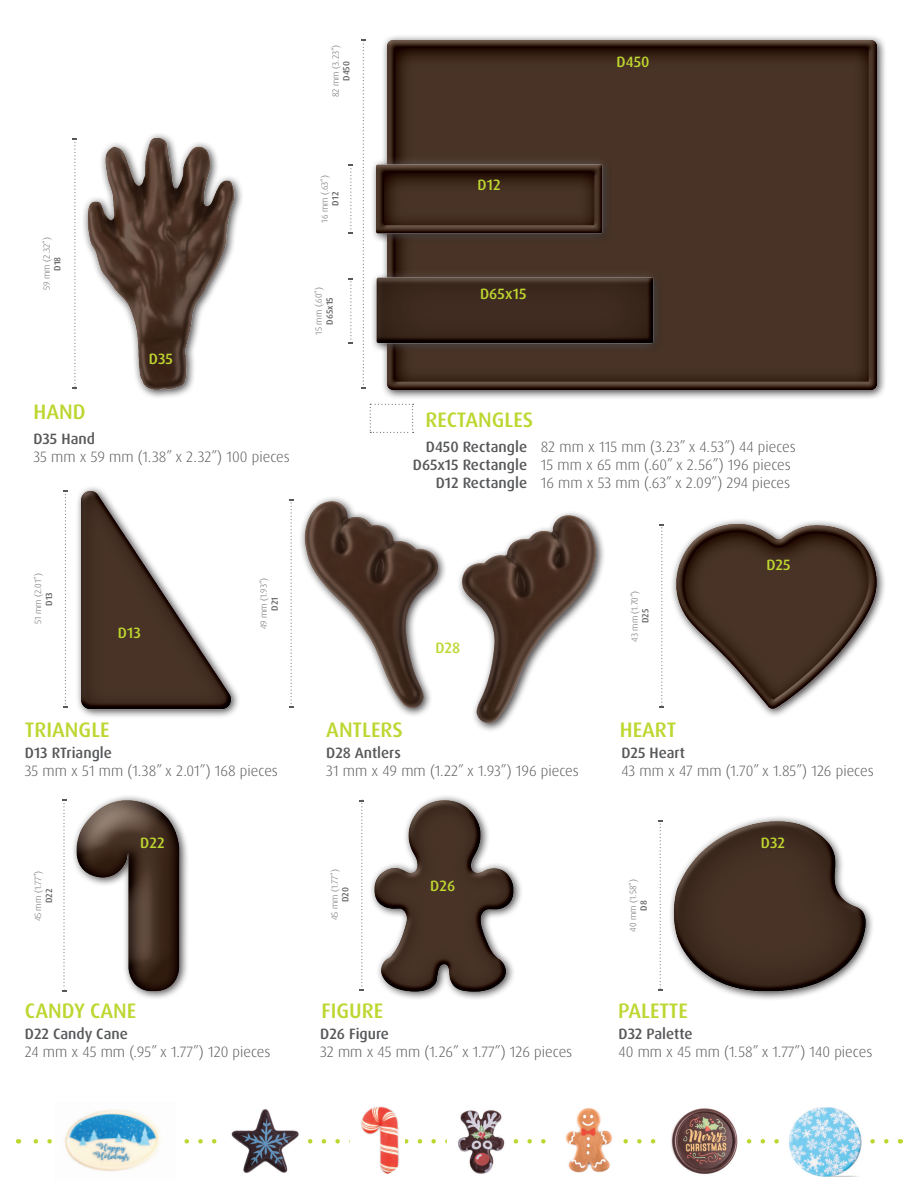
<style>
.page{position:relative;width:918px;height:1188px;background:#fff}
.page>*{position:absolute;margin:0;border:0;box-sizing:border-box;transform-origin:0 0}
.t1{font:500 21px "Dax OT";color:#bed630}
.t2{font:300 15px "Dax OT";color:#57585a}
.t3{font:500 15px "Dax OT";color:#57585a}
.t4{font:500 15px "Dax OT";letter-spacing:.01em;color:#bed630}
.t5{font:300 9px "Dax OT";color:#636366}
.t6{font:500 9px "Dax OT";color:#636366}
.s1{font-weight:500}
</style>
<div class="page">
<img style="left:62px;top:796px;width:126px;height:203px">
<svg style="left:62px;top:800px;width:4px;height:191px"></svg>
<div style="left:71px;top:481px;width:170px;height:238px;background:#fff;opacity:.25"></div>
<img style="left:76px;top:486px;width:161px;height:227px">
<svg style="left:63px;top:491px;width:4px;height:217px"></svg>
<img style="left:675px;top:524px;width:202px;height:185px">
<svg style="left:660px;top:524px;width:4px;height:184px"></svg>
<img style="left:674px;top:821px;width:192px;height:171px">
<svg style="left:658px;top:820px;width:4px;height:171px"></svg>
<img style="left:371px;top:796px;width:150px;height:203px">
<svg style="left:360px;top:800px;width:4px;height:191px"></svg>
<svg style="left:289px;top:499px;width:4px;height:209px"></svg>
<img style="left:301px;top:500px;width:143px;height:209px">
<img style="left:459px;top:515px;width:142px;height:208px">
<img style="left:85px;top:138px;width:151px;height:252px">
<div style="left:378px;top:30px;width:509px;height:370px;background:#fff;opacity:.25"></div>
<img style="left:388px;top:40px;width:489px;height:349px">
<svg style="left:361px;top:39px;width:4px;height:350px"></svg>
<svg style="left:349px;top:278px;width:4px;height:66px"></svg>
<svg style="left:349px;top:164px;width:4px;height:70px"></svg>
<svg style="left:370px;top:404px;width:44px;height:29px"></svg>
<svg style="left:73px;top:139px;width:4px;height:250px"></svg>
<div style="left:366px;top:154px;width:247px;height:89px;background:#fff;opacity:.25"></div>
<img style="left:376px;top:164px;width:227px;height:69px">
<div style="left:366px;top:268px;width:297px;height:85px;background:#fff;opacity:.25"></div>
<img style="left:376px;top:278px;width:278px;height:66px">
<svg style="left:33px;top:1139px;width:853px;height:5px"></svg>
<img style="left:218px;top:1109px;width:90px;height:64px">
<img style="left:55px;top:1110px;width:121px;height:61px">
<img style="left:664px;top:1108px;width:78px;height:66px">
<img style="left:350px;top:1105px;width:55px;height:71px;border-radius:28px">
<img style="left:447px;top:1110px;width:66px;height:64px">
<img style="left:555px;top:1108px;width:66px;height:65px">
<img style="left:783px;top:1107px;width:86px;height:70px">
<p class="t5" style="left:330px;top:97px;width:54px;rotate:-90deg">82 mm (3.23”)</p>
<p class="t6" style="left:341px;top:81px;width:21px;rotate:-90deg">D450</p>
<p class="t4" style="left:616px;top:53px;width:35px">D450</p>
<p class="t5" style="left:41px;top:290px;width:54px;rotate:-90deg">59 mm (2.32”)</p>
<p class="t6" style="left:52px;top:271px;width:16px;rotate:-90deg">D18</p>
<h1 class="t1" style="left:34px;top:398px;width:54px">HAND</h1>
<p class="t4" style="left:149px;top:349px;width:26px">D35</p>
<p class="t3" style="left:34px;top:429px;width:63px">D35 Hand</p>
<p class="t2" style="left:34px;top:447px;width:258px">35 mm x 59 mm (1.38” x 2.32”) 100 pieces</p>
<p class="t5" style="left:319px;top:223px;width:49px;rotate:-90deg">16 mm (.63”)</p>
<p class="t6" style="left:330px;top:206px;width:15px;rotate:-90deg">D12</p>
<p class="t5" style="left:313px;top:335px;width:49px;rotate:-90deg">15 mm (.60”)</p>
<p class="t6" style="left:324px;top:325px;width:29px;rotate:-90deg">D65x15</p>
<p class="t5" style="left:32px;top:624px;width:53px;rotate:-90deg">51 mm (2.01”)</p>
<p class="t6" style="left:43px;top:606px;width:15px;rotate:-90deg">D13</p>
<p class="t4" style="left:118px;top:623px;width:25px">D13</p>
<p class="t5" style="left:258px;top:629px;width:53px;rotate:-90deg">49 mm (1.93”)</p>
<p class="t6" style="left:269px;top:611px;width:15px;rotate:-90deg">D21</p>
<p class="t4" style="left:477px;top:176px;width:25px">D12</p>
<p class="t4" style="left:480px;top:285px;width:48px">D65x15</p>
<h1 class="t1" style="left:425px;top:406px;width:109px">RECTANGLES</h1>
<p class="t2" style="left:426px;top:437px;width:371px"><span class="s1">D450 Rectangle</span> 82 mm x 115 mm (3.23” x 4.53”) 44 pieces</p>
<p class="t2" style="left:413px;top:455px;width:380px"><span class="s1">D65x15 Rectangle</span> 15 mm x 65 mm (.60” x 2.56”) 196 pieces</p>
<p class="t2" style="left:436px;top:473px;width:356px"><span class="s1">D12 Rectangle</span> 16 mm x 53 mm (.63” x 2.09”) 294 pieces</p>
<p class="t4" style="left:435px;top:638px;width:27px">D28</p>
<p class="t5" style="left:629px;top:642px;width:53px;rotate:-90deg">43 mm (1.70”)</p>
<p class="t6" style="left:640px;top:623px;width:16px;rotate:-90deg">D25</p>
<p class="t4" style="left:766px;top:555px;width:26px">D25</p>
<h1 class="t1" style="left:25px;top:717px;width:86px">TRIANGLE</h1>
<h1 class="t1" style="left:326px;top:717px;width:78px">ANTLERS</h1>
<h1 class="t1" style="left:620px;top:717px;width:58px">HEART</h1>
<p class="t3" style="left:25px;top:743px;width:89px">D13 RTriangle</p>
<p class="t2" style="left:25px;top:761px;width:255px">35 mm x 51 mm (1.38” x 2.01”) 168 pieces</p>
<p class="t3" style="left:326px;top:743px;width:76px">D28 Antlers</p>
<p class="t2" style="left:326px;top:761px;width:254px">31 mm x 49 mm (1.22” x 1.93”) 196 pieces</p>
<p class="t3" style="left:621px;top:743px;width:65px">D25 Heart</p>
<p class="t2" style="left:621px;top:761px;width:254px">43 mm x 47 mm (1.70” x 1.85”) 126 pieces</p>
<p class="t4" style="left:140px;top:833px;width:26px">D22</p>
<p class="t4" style="left:761px;top:833px;width:26px">D32</p>
<p class="t5" style="left:32px;top:921px;width:52px;rotate:-90deg">45 mm (1.77”)</p>
<p class="t6" style="left:43px;top:903px;width:16px;rotate:-90deg">D22</p>
<p class="t5" style="left:329px;top:920px;width:52px;rotate:-90deg">45 mm (1.77”)</p>
<p class="t6" style="left:340px;top:902px;width:16px;rotate:-90deg">D20</p>
<p class="t4" style="left:430px;top:876px;width:27px">D26</p>
<p class="t5" style="left:627px;top:932px;width:54px;rotate:-90deg">40 mm (1.58”)</p>
<p class="t6" style="left:638px;top:911px;width:12px;rotate:-90deg">D8</p>
<h1 class="t1" style="left:25px;top:998px;width:113px">CANDY CANE</h1>
<p class="t3" style="left:25px;top:1024px;width:105px">D22 Candy Cane</p>
<p class="t2" style="left:25px;top:1042px;width:247px">24 mm x 45 mm (.95” x 1.77”) 120 pieces</p>
<h1 class="t1" style="left:321px;top:998px;width:63px">FIGURE</h1>
<p class="t3" style="left:320px;top:1024px;width:70px">D26 Figure</p>
<p class="t2" style="left:320px;top:1042px;width:254px">32 mm x 45 mm (1.26” x 1.77”) 126 pieces</p>
<h1 class="t1" style="left:618px;top:998px;width:71px">PALETTE</h1>
<p class="t3" style="left:619px;top:1024px;width:75px">D32 Palette</p>
<p class="t2" style="left:619px;top:1042px;width:255px">40 mm x 45 mm (1.58” x 1.77”) 140 pieces</p>
</div>
